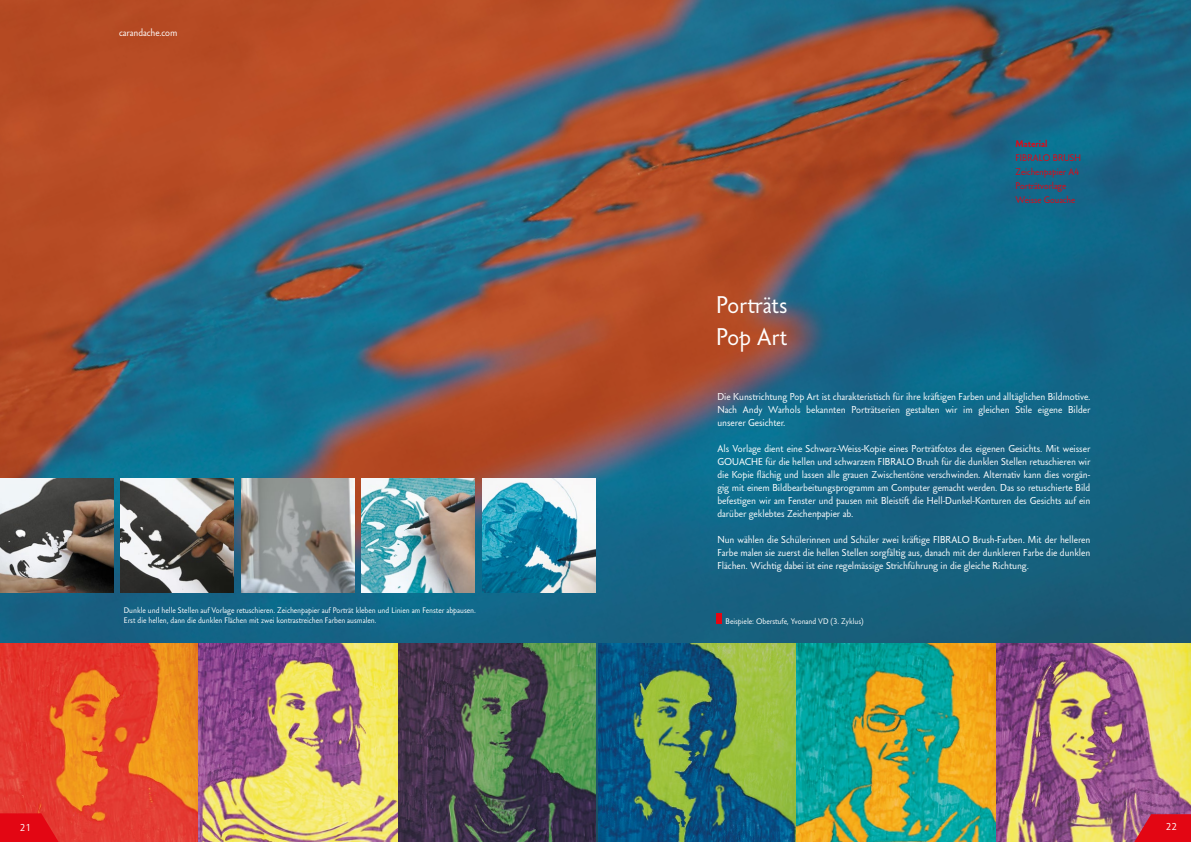
<style>
.page{position:relative;width:1191px;height:842px;background:#fff}
.page>*{position:absolute;margin:0;border:0;box-sizing:border-box;transform-origin:0 0}
.t1{font:24px/32px "Carandache Sans";color:#fff}
.t2{font:10px/13px "Carandache Sans";color:#fff;text-align:justify}
.t3{font:9.5px/14px "Carandache Sans";color:#e30613}
.t4{font:900 9.5px "Carandache Sans";color:#e30613}
.t5{font:8px/10px "Carandache Sans";color:#fff}
</style>
<div class="page">
<img style="left:0;top:0;width:1191px;height:842px">
<img style="left:361px;top:479px;width:114px;height:113px">
<img style="left:482px;top:479px;width:113px;height:113px">
<img style="left:120px;top:479px;width:114px;height:113px">
<img style="left:241px;top:479px;width:113px;height:113px">
<img style="left:0;top:479px;width:113px;height:113px">
<div style="left:716px;top:614px;width:5px;height:10px;background:#e30613"></div>
<img style="left:0;top:643px;width:595px;height:199px">
<img style="left:598px;top:643px;width:593px;height:199px">
<svg style="left:0;top:813px;width:59px;height:29px;background:#e30e17"></svg>
<svg style="left:1134px;top:814px;width:57px;height:28px;background:#d91627"></svg>
<p class="t2" style="left:119px;top:26px;width:60px">carandache.com</p>
<h1 class="t1" style="left:716px;top:289px;width:73px">Porträts<br>Pop Art</h1>
<p class="t4" style="left:1015px;top:137px;width:33px">Material</p>
<p class="t3" style="left:1015px;top:150px;width:67px">FIBRALO BRUSH<br>Zeichenpapier A4<br>Porträtvorlage<br>Weisse Gouache</p>
<p class="t2" style="left:717px;top:390px;width:374px">Die Kunstrichtung Pop Art ist charakteristisch für ihre kräftigen Farben und alltäglichen Bildmotive.<br>Nach Andy Warhols bekannten Porträtserien gestalten wir im gleichen Stile eigene Bilder unserer Gesichter.</p>
<p class="t2" style="left:717px;top:442px;width:374px">Als Vorlage dient eine Schwarz-Weiss-Kopie eines Porträtfotos des eigenen Gesichts. Mit weisser GOUACHE für die hellen und schwarzem FIBRALO Brush für die dunklen Stellen retuschieren wir die Kopie flächig und lassen alle grauen Zwischentöne verschwinden. Alternativ kann dies vorgän&shy;gig mit einem Bildbearbeitungsprogramm am Computer gemacht werden. Das so retuschierte Bild befestigen wir am Fenster und pausen mit Bleistift die Hell-Dunkel-Konturen des Gesichts auf ein darüber geklebtes Zeichenpapier ab.</p>
<p class="t2" style="left:717px;top:533px;width:374px">Nun wählen die Schülerinnen und Schüler zwei kräftige FIBRALO Brush-Farben. Mit der helleren Farbe malen sie zuerst die hellen Stellen sorgfältig aus, danach mit der dunkleren Farbe die dunklen Flächen. Wichtig dabei ist eine regelmässige Strichführung in die gleiche Richtung.</p>
<p class="t5" style="left:124px;top:605px;width:353px">Dunkle und helle Stellen auf Vorlage retuschieren. Zeichenpapier auf Porträt kleben und Linien am Fenster abpausen.<br>Erst die hellen, dann die dunklen Flächen mit zwei kontrastreichen Farben ausmalen.</p>
<p class="t5" style="left:725px;top:616px;width:140px">Beispiele: Oberstufe, Yvonand VD (3. Zyklus)</p>
<p class="t2" style="left:20px;top:821px;width:12px">21</p>
<p class="t2" style="left:1165px;top:820px;width:12px">22</p>
</div>
